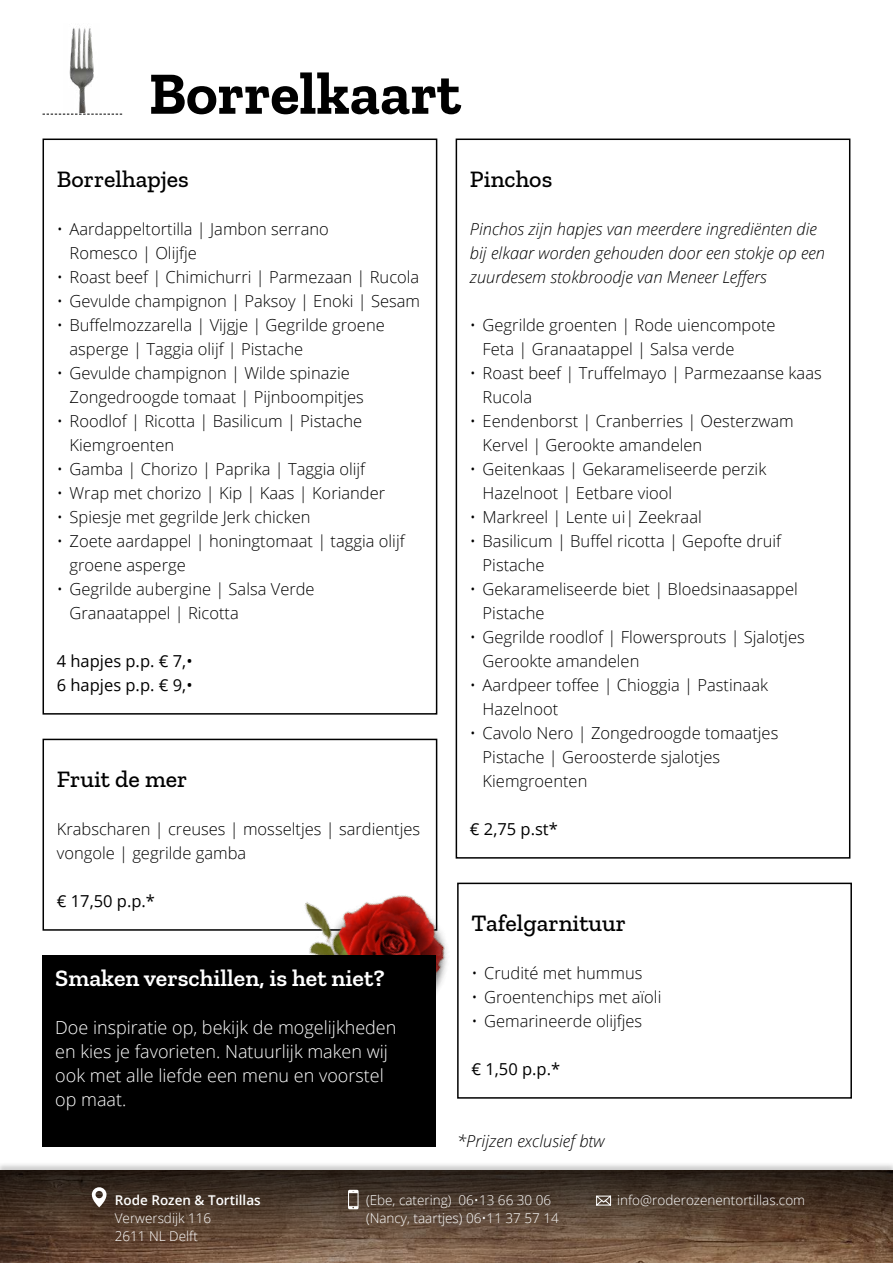
<style>
.page{position:relative;width:893px;height:1263px;background:#fff}
.page>*{position:absolute;margin:0;border:0;box-sizing:border-box;transform-origin:0 0}
.t1{font:700 60px "Zilla Slab";color:#000}
.t2{font:500 24px "Zilla Slab";color:#000}
.t3{font:600 24px "Zilla Slab";color:#fff}
.t4{font:300 18px/24px "Open Sans";color:#fff}
.t5{font:300 16.5px/24px "Open Sans";color:#000}
.t6{font:italic 300 16.5px/24px "Open Sans";color:#000}
.t7{font:16.5px/24px "Open Sans";color:#000}
.t8{font:300 13.5px/18px "Open Sans";color:#fff}
.t9{font:600 13.5px "Open Sans";color:#fff}
</style>
<div class="page">
<div style="left:0;top:1162px;width:893px;height:101px;background:#000;opacity:.2"></div>
<svg style="left:0;top:1171px;width:893px;height:92px;background:#574232"></svg>
<svg style="left:92px;top:1187px;width:15px;height:20px"></svg>
<svg style="left:596px;top:1195px;width:16px;height:11px"></svg>
<svg style="left:348px;top:1190px;width:11px;height:19px"></svg>
<img style="left:69px;top:27px;width:25px;height:86px">
<svg style="left:43px;top:114px;width:79px;height:1px"></svg>
<div style="left:43px;top:139px;width:394px;height:576px;border:2px solid #000"></div>
<div style="left:43px;top:739px;width:394px;height:192px;border:2px solid #000"></div>
<div style="left:457px;top:883px;width:395px;height:216px;border:2px solid #000"></div>
<div style="left:456px;top:139px;width:394px;height:720px;border:2px solid #000"></div>
<img style="left:272px;top:853px;width:204px;height:190px">
<div style="left:43px;top:955px;width:393px;height:192px;background:#000"></div>
<h1 class="t1" style="left:149px;top:59px;width:313px">Borrelkaart</h1>
<h2 class="t2" style="left:57px;top:165px;width:134px">Borrelhapjes</h2>
<p class="t5" style="left:70px;top:216px;width:261px;text-indent:-13px">• Aardappeltortilla | Jambon serrano<br>Romesco | Olijfje</p>
<p class="t5" style="left:57px;top:264px;width:364px">• Roast beef | Chimichurri | Parmezaan | Rucola</p>
<p class="t5" style="left:57px;top:288px;width:365px">• Gevulde champignon | Paksoy | Enoki | Sesam</p>
<p class="t5" style="left:70px;top:312px;width:317px;text-indent:-13px">• Buffelmozzarella | Vijgje | Gegrilde groene asperge | Taggia olijf | Pistache</p>
<p class="t5" style="left:70px;top:360px;width:296px;text-indent:-13px">• Gevulde champignon | Wilde spinazie<br>Zongedroogde tomaat | Pijnboompitjes</p>
<p class="t5" style="left:70px;top:408px;width:294px;text-indent:-13px">• Roodlof | Ricotta | Basilicum | Pistache<br>Kiemgroenten</p>
<p class="t5" style="left:57px;top:456px;width:310px">• Gamba | Chorizo | Paprika | Taggia olijf</p>
<p class="t5" style="left:57px;top:480px;width:330px">• Wrap met chorizo | Kip | Kaas | Koriander</p>
<p class="t5" style="left:57px;top:504px;width:255px">• Spiesje met gegrilde Jerk chicken</p>
<p class="t5" style="left:70px;top:528px;width:337px;text-indent:-13px">• Zoete aardappel | honingtomaat | taggia olijf groene asperge</p>
<p class="t5" style="left:70px;top:576px;width:247px;text-indent:-13px">• Gegrilde aubergine | Salsa Verde<br>Granaatappel | Ricotta</p>
<p class="t7" style="left:57px;top:648px;width:137px">4 hapjes p.p. € 7,•<br>6 hapjes p.p. € 9,•</p>
<h2 class="t2" style="left:57px;top:765px;width:132px">Fruit de mer</h2>
<p class="t5" style="left:57px;top:816px;width:365px">Krabscharen | creuses | mosseltjes | sardientjes vongole | gegrilde gamba</p>
<p class="t7" style="left:57px;top:888px;width:100px">€ 17,50 p.p.*</p>
<h2 class="t3" style="left:55px;top:965px;width:331px">Smaken verschillen, is het niet?</h2>
<p class="t4" style="left:55px;top:1015px;width:343px">Doe inspiratie op, bekijk de mogelijkheden en kies je favorieten. Natuurlijk maken wij ook met alle liefde een menu en voorstel op maat.</p>
<h2 class="t2" style="left:470px;top:165px;width:84px">Pinchos</h2>
<p class="t6" style="left:470px;top:216px;width:357px">Pinchos zijn hapjes van meerdere ingrediënten die bij elkaar worden gehouden door een stokje op een zuurdesem stokbroodje van Meneer Leffers</p>
<p class="t5" style="left:483px;top:312px;width:295px;text-indent:-13px">• Gegrilde groenten | Rode uiencompote<br>Feta | Granaatappel | Salsa verde</p>
<p class="t5" style="left:483px;top:360px;width:341px;text-indent:-13px">• Roast beef | Truffelmayo | Parmezaanse kaas<br>Rucola</p>
<p class="t5" style="left:483px;top:408px;width:313px;text-indent:-13px">• Eendenborst | Cranberries | Oesterzwam<br>Kervel | Gerookte amandelen</p>
<p class="t5" style="left:483px;top:456px;width:285px;text-indent:-13px">• Geitenkaas | Gekarameliseerde perzik<br>Hazelnoot | Eetbare viool</p>
<p class="t5" style="left:470px;top:504px;width:233px">• Markreel | Lente ui| Zeekraal</p>
<p class="t5" style="left:483px;top:528px;width:300px;text-indent:-13px">• Basilicum | Buffel ricotta | Gepofte druif<br>Pistache</p>
<p class="t5" style="left:483px;top:576px;width:317px;text-indent:-13px">• Gekarameliseerde biet | Bloedsinaasappel<br>Pistache</p>
<p class="t5" style="left:483px;top:624px;width:324px;text-indent:-13px">• Gegrilde roodlof | Flowersprouts | Sjalotjes<br>Gerookte amandelen</p>
<p class="t5" style="left:483px;top:672px;width:287px;text-indent:-13px">• Aardpeer toffee | Chioggia | Pastinaak<br>Hazelnoot</p>
<p class="t5" style="left:483px;top:720px;width:297px;text-indent:-13px">• Cavolo Nero | Zongedroogde tomaatjes<br>Pistache | Geroosterde sjalotjes<br>Kiemgroenten</p>
<p class="t7" style="left:470px;top:816px;width:89px">€ 2,75 p.st*</p>
<h2 class="t2" style="left:471px;top:909px;width:156px">Tafelgarnituur</h2>
<p class="t5" style="left:471px;top:960px;width:173px">• Crudité met hummus</p>
<p class="t5" style="left:471px;top:984px;width:192px">• Groentenchips met aïoli</p>
<p class="t5" style="left:471px;top:1008px;width:172px">• Gemarineerde olijfjes</p>
<p class="t7" style="left:471px;top:1056px;width:90px">€ 1,50 p.p.*</p>
<p class="t9" style="left:115px;top:1191px;width:147px">Rode Rozen &amp; Tortillas</p>
<p class="t8" style="left:115px;top:1209px;width:98px">Verwersdijk 116<br>2611 NL Delft</p>
<p class="t6" style="left:457px;top:1128px;width:149px">*Prijzen exclusief btw</p>
<p class="t8" style="left:366px;top:1191px;width:194px">(Ebe, catering) 06•13 66 30 06 (Nancy, taartjes) 06•11 37 57 14</p>
<p class="t8" style="left:617px;top:1191px;width:189px">info@roderozenentortillas.com</p>
</div>
